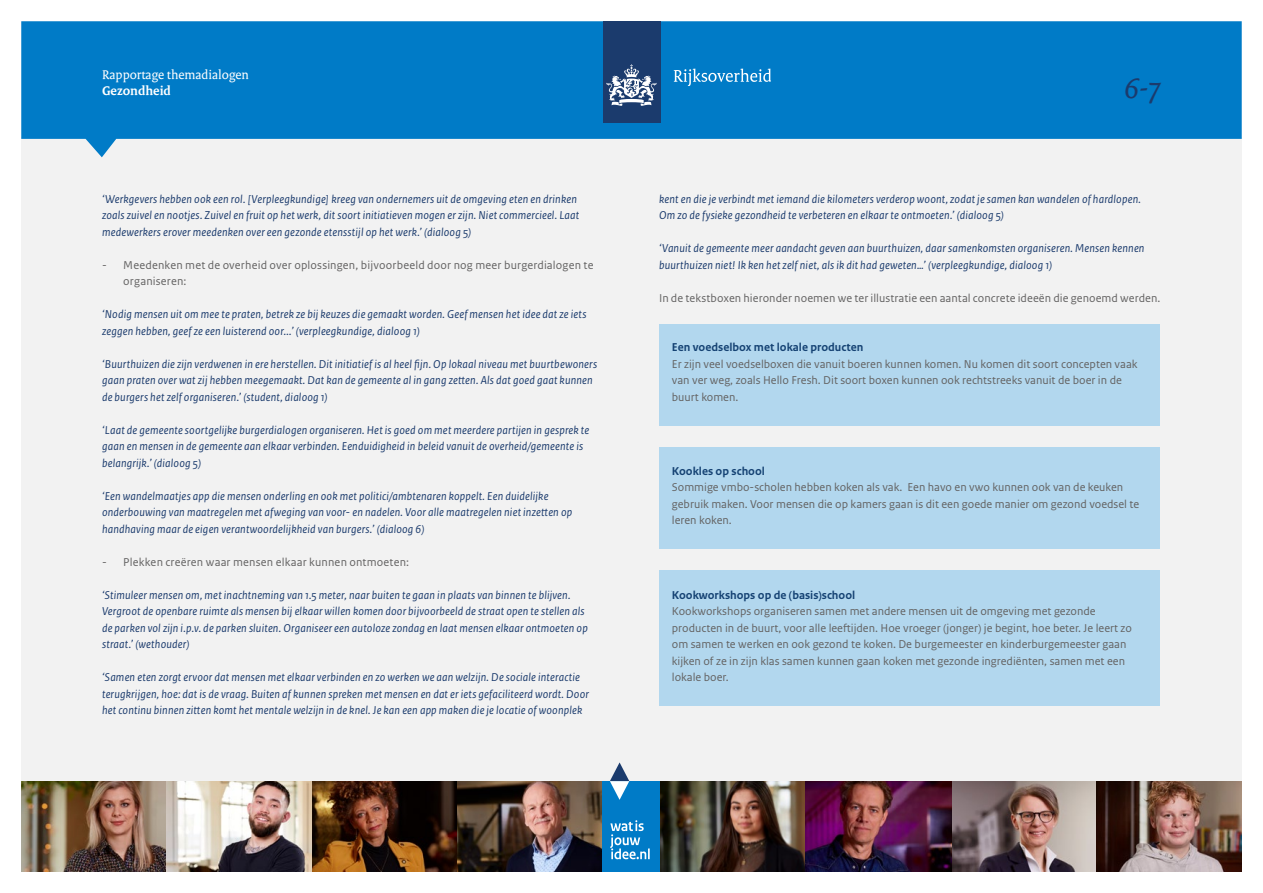
<style>
.page{position:relative;width:1263px;height:893px;background:#fff}
.page>*{position:absolute;margin:0;border:0;box-sizing:border-box;transform-origin:0 0}
.t1{font:italic 31.5px "Rijksoverheid Serif";color:#1b3b6d}
.t2{font:13.5px "Rijksoverheid Serif";color:#fff}
.t3{font:700 13.5px "Rijksoverheid Serif";color:#fff}
.t4{font:italic 12px/16.5px "Rijksoverheid Sans Text";letter-spacing:.015em;color:#1b3b6d}
.t5{font:12px/16.5px "Rijksoverheid Sans Text";color:#646363}
.t6{font:700 12px "Rijksoverheid Sans Text";color:#154273}
</style>
<div class="page">
<div style="left:21px;top:137px;width:1221px;height:735px;background:#f2f2f2"></div>
<svg style="left:21px;top:21px;width:1221px;height:136px;background:#228bcc"></svg>
<div style="left:602px;top:21px;width:58px;height:101px;background:#1b3b6d"></div>
<svg style="left:606px;top:64px;width:50px;height:42px"></svg>
<svg style="left:674px;top:69px;width:97px;height:17px;background:#3a99d3"></svg>
<div style="left:659px;top:324px;width:501px;height:101px;background:#b2d7ee"></div>
<div style="left:659px;top:448px;width:501px;height:101px;background:#b2d7ee"></div>
<div style="left:659px;top:571px;width:501px;height:135px;background:#b2d7ee"></div>
<img style="left:21px;top:781px;width:146px;height:91px">
<img style="left:660px;top:781px;width:146px;height:91px">
<img style="left:312px;top:781px;width:145px;height:91px">
<img style="left:951px;top:781px;width:145px;height:91px">
<img style="left:167px;top:781px;width:145px;height:91px">
<img style="left:1096px;top:781px;width:146px;height:91px">
<img style="left:457px;top:781px;width:146px;height:91px">
<img style="left:806px;top:781px;width:145px;height:91px">
<div style="left:603px;top:781px;width:57px;height:91px;background:#007bc7"></div>
<svg style="left:610px;top:762px;width:19px;height:38px"></svg>
<svg style="left:610px;top:820px;width:40px;height:39px"></svg>
<p class="t2" style="left:102px;top:66px;width:148px">Rapportage themadialogen</p>
<p class="t3" style="left:102px;top:83px;width:70px">Gezondheid</p>
<p class="t4" style="left:102px;top:191px;width:479px">‘Werkgevers hebben ook een rol. [Verpleegkundige] kreeg van ondernemers uit de omgeving eten en drinken zoals zuivel en nootjes. Zuivel en fruit op het werk, dit soort initiatieven mogen er zijn. Niet commercieel. Laat medewerkers erover meedenken over een gezonde etensstijl op het werk.’ (dialoog 5)</p>
<p class="t5" style="left:123px;top:257px;width:472px;text-indent:-21px">- Meedenken met de overheid over oplossingen, bijvoorbeeld door nog meer burgerdialogen te organiseren:</p>
<p class="t4" style="left:102px;top:306px;width:486px">‘Nodig mensen uit om mee te praten, betrek ze bij keuzes die gemaakt worden. Geef mensen het idee dat ze iets zeggen hebben, geef ze een luisterend oor...’ (verpleegkundige, dialoog 1)</p>
<p class="t4" style="left:102px;top:356px;width:496px">‘Buurthuizen die zijn verdwenen in ere herstellen. Dit initiatief is al heel fijn. Op lokaal niveau met buurtbewoners gaan praten over wat zij hebben meegemaakt. Dat kan de gemeente al in gang zetten. Als dat goed gaat kunnen de burgers het zelf organiseren.’ (student, dialoog 1)</p>
<p class="t4" style="left:102px;top:422px;width:489px">‘Laat de gemeente soortgelijke burgerdialogen organiseren. Het is goed om met meerdere partijen in gesprek te gaan en mensen in de gemeente aan elkaar verbinden. Eenduidigheid in beleid vanuit de overheid/gemeente is belangrijk.’ (dialoog 5)</p>
<p class="t4" style="left:102px;top:488px;width:472px">‘Een wandelmaatjes app die mensen onderling en ook met politici/ambtenaren koppelt. Een duidelijke onderbouwing van maatregelen met afweging van voor- en nadelen. Voor alle maatregelen niet inzetten op handhaving maar de eigen verantwoordelijkheid van burgers.’ (dialoog 6)</p>
<p class="t5" style="left:102px;top:554px;width:309px">- Plekken creëren waar mensen elkaar kunnen ontmoeten:</p>
<p class="t4" style="left:102px;top:587px;width:487px">‘Stimuleer mensen om, met inachtneming van 1.5 meter, naar buiten te gaan in plaats van binnen te blijven.<br>Vergroot de openbare ruimte als mensen bij elkaar willen komen door bijvoorbeeld de straat open te stellen als de parken vol zijn i.p.v. de parken sluiten. Organiseer een autoloze zondag en laat mensen elkaar ontmoeten op straat.’ (wethouder)</p>
<p class="t4" style="left:102px;top:669px;width:488px">‘Samen eten zorgt ervoor dat mensen met elkaar verbinden en zo werken we aan welzijn. De sociale interactie terugkrijgen, hoe: dat is de vraag. Buiten af kunnen spreken met mensen en dat er iets gefaciliteerd wordt. Door het continu binnen zitten komt het mentale welzijn in de knel. Je kan een app maken die je locatie of woonplek</p>
<h1 class="t1" style="left:1124px;top:69px;width:38px">6-7</h1>
<p class="t4" style="left:659px;top:191px;width:483px">kent en die je verbindt met iemand die kilometers verderop woont, zodat je samen kan wandelen of hardlopen.<br>Om zo de fysieke gezondheid te verbeteren en elkaar te ontmoeten.’ (dialoog 5)</p>
<p class="t4" style="left:659px;top:240px;width:487px">‘Vanuit de gemeente meer aandacht geven aan buurthuizen, daar samenkomsten organiseren. Mensen kennen buurthuizen niet! Ik ken het zelf niet, als ik dit had geweten…’ (verpleegkundige, dialoog 1)</p>
<p class="t5" style="left:659px;top:290px;width:503px">In de tekstboxen hieronder noemen we ter illustratie een aantal concrete ideeën die genoemd werden.</p>
<p class="t6" style="left:672px;top:340px;width:193px">Een voedselbox met lokale producten</p>
<p class="t5" style="left:672px;top:356px;width:467px">Er zijn veel voedselboxen die vanuit boeren kunnen komen. Nu komen dit soort concepten vaak van ver weg, zoals Hello Fresh. Dit soort boxen kunnen ook rechtstreeks vanuit de boer in de buurt komen.</p>
<p class="t6" style="left:672px;top:464px;width:95px">Kookles op school</p>
<p class="t5" style="left:672px;top:479px;width:469px">Sommige vmbo-scholen hebben koken als vak. Een havo en vwo kunnen ook van de keuken gebruik maken. Voor mensen die op kamers gaan is dit een goede manier om gezond voedsel te leren koken.</p>
<p class="t6" style="left:672px;top:588px;width:185px">Kookworkshops op de (basis)school</p>
<p class="t5" style="left:672px;top:603px;width:462px">Kookworkshops organiseren samen met andere mensen uit de omgeving met gezonde producten in de buurt, voor alle leeftijden. Hoe vroeger (jonger) je begint, hoe beter. Je leert zo om samen te werken en ook gezond te koken. De burgemeester en kinderburgemeester gaan kijken of ze in zijn klas samen kunnen gaan koken met gezonde ingrediënten, samen met een lokale boer.</p>
</div>
